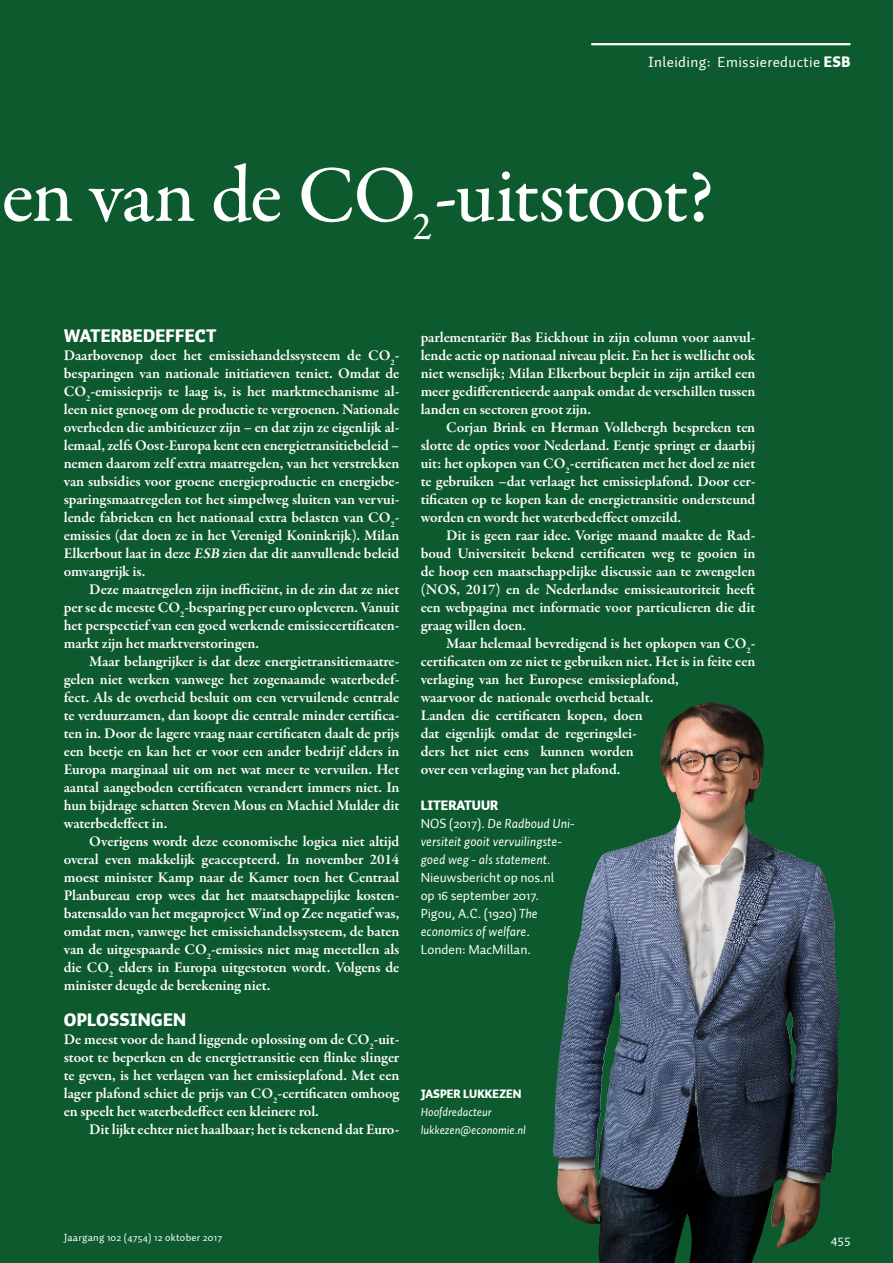
<style>
.page{position:relative;width:893px;height:1263px;background:#0d5a2e}
.page>*{position:absolute;margin:0;border:0;box-sizing:border-box;transform-origin:0 0}
.t1{font:500 81px "Garamond Premr Pro";letter-spacing:-.025em;color:#fff}
.PTK1_Tussenkop{font:900 18px "Auto 1";letter-spacing:.01em;color:#fff}
.PLAT_VervolgAlinea{font:600 15px/18px "Garamond Premr Pro";letter-spacing:-.01em;color:#fff;text-align:justify}
.PLAT_EersteAlinea{font:600 15px/18px "Garamond Premr Pro";letter-spacing:-.01em;color:#fff;text-align:justify}
.t2{font:15px "Auto 1";letter-spacing:.025em;color:#fff}
.KDPT_LiteratuurTekst{font:italic 13.5px/18px "Auto 1";color:#fff}
.KDPT_LiteratuurTekst-2{font:13.5px/18px "Auto 1";color:#fff}
.KDPT_LiteratuurTekst-3{font:900 13.5px "Auto 1";color:#fff}
.AUTR_AuteurVermeldin{font:italic 12px "Auto 1";color:#fff}
.AUTR_AuteurNaamMidde{font:900 12px "Auto 1";color:#fff}
.t3{font:10.5px "Auto 1";letter-spacing:.025em;color:#fff}
.s1{font-weight:900}
.s2{font-style:italic}
.s3{font-style:normal}
</style>
<div class="page">
<hr style="left:591px;top:43px;width:259px;height:2px;background:#fff">
<img style="left:552px;top:702px;width:288px;height:561px">
<p class="t2" style="left:648px;top:53px;width:204px">Inleiding: Emissiereductie <span class="s1">ESB</span></p>
<h1 class="t1" style="left:2px;top:146px;width:714px">en van de CO<sub>2</sub>-uitstoot?</h1>
<p class="PTK1_Tussenkop" style="left:64px;top:324px;width:154px">WATERBEDEFFECT</p>
<p class="PLAT_EersteAlinea" style="left:64px;top:347px;width:337px">Daarbovenop doet het emissiehandelssysteem de CO<sub>2</sub>- besparingen van nationale initiatieven teniet. Omdat de CO<sub>2</sub>-emissieprijs te laag is, is het marktmechanisme al&shy;leen niet genoeg om de productie te vergroenen. Nationale overheden die ambitieuzer zijn – en dat zijn ze eigenlijk al&shy;lemaal, zelfs Oost-Europa kent een energietransitiebeleid – nemen daarom zelf extra maatregelen, van het verstrekken van subsidies voor groene energieproductie en energiebe&shy;sparingsmaatregelen tot het simpelweg sluiten van vervui&shy;lende fabrieken en het nationaal extra belasten van CO<sub>2</sub>- emissies (dat doen ze in het Verenigd Koninkrijk). Milan Elkerbout laat in deze <span class="s2">ESB</span> zien dat dit aanvullende beleid omvangrijk is.</p>
<p class="PLAT_VervolgAlinea" style="left:64px;top:581px;width:337px;text-indent:26px">Deze maatregelen zijn inefficiënt, in de zin dat ze niet per se de meeste CO<sub>2</sub>-besparing per euro opleveren. Vanuit het perspectief van een goed werkende emissiecertificaten&shy;markt zijn het marktverstoringen.</p>
<p class="PLAT_VervolgAlinea" style="left:64px;top:653px;width:337px;text-indent:26px">Maar belangrijker is dat deze energietransitiemaatre&shy;gelen niet werken vanwege het zogenaamde waterbedef&shy;fect. Als de overheid besluit om een vervuilende centrale te verduurzamen, dan koopt die centrale minder certifica&shy;ten in. Door de lagere vraag naar certificaten daalt de prijs een beetje en kan het er voor een ander bedrijf elders in Europa marginaal uit om net wat meer te vervuilen. Het aantal aangeboden certificaten verandert immers niet. In hun bijdrage schatten Steven Mous en Machiel Mulder dit waterbedeffect in.</p>
<p class="PLAT_VervolgAlinea" style="left:64px;top:833px;width:337px;text-indent:26px">Overigens wordt deze economische logica niet altijd overal even makkelijk geaccepteerd. In november 2014 moest minister Kamp naar de Kamer toen het Centraal Planbureau erop wees dat het maatschappelijke kosten&shy;batensaldo van het megaproject Wind op Zee negatief was, omdat men, vanwege het emissiehandelssysteem, de baten van de uitgespaarde CO<sub>2</sub>-emissies niet mag meetellen als die CO<sub>2</sub> elders in Europa uitgestoten wordt. Volgens de minister deugde de berekening niet.</p>
<p class="PTK1_Tussenkop" style="left:64px;top:1008px;width:124px">OPLOSSINGEN</p>
<p class="PLAT_EersteAlinea" style="left:64px;top:1031px;width:337px">De meest voor de hand liggende oplossing om de CO<sub>2</sub>-uit&shy;stoot te beperken en de energietransitie een flinke slinger te geven, is het verlagen van het emissieplafond. Met een lager plafond schiet de prijs van CO<sub>2</sub>-certificaten omhoog en speelt het waterbedeffect een kleinere rol.</p>
<p class="PLAT_VervolgAlinea" style="left:89px;top:1121px;width:312px">Dit lijkt echter niet haalbaar; het is tekenend dat Euro-</p>
<p class="PLAT_VervolgAlinea" style="left:421px;top:329px;width:336px">parlementariër Bas Eickhout in zijn column voor aanvul&shy;lende actie op nationaal niveau pleit. En het is wellicht ook niet wenselijk; Milan Elkerbout bepleit in zijn artikel een meer gedifferentieerde aanpak omdat de verschillen tussen landen en sectoren groot zijn.</p>
<p class="PLAT_VervolgAlinea" style="left:421px;top:419px;width:336px;text-indent:26px">Corjan Brink en Herman Vollebergh bespreken ten slotte de opties voor Nederland. Eentje springt er daarbij uit: het opkopen van CO<sub>2</sub>-certificaten met het doel ze niet te gebruiken –dat verlaagt het emissieplafond. Door cer&shy;tificaten op te kopen kan de energietransitie ondersteund worden en wordt het waterbedeffect omzeild.</p>
<p class="PLAT_VervolgAlinea" style="left:421px;top:527px;width:336px;text-indent:26px">Dit is geen raar idee. Vorige maand maakte de Rad&shy;boud Universiteit bekend certificaten weg te gooien in de hoop een maatschappelijke discussie aan te zwengelen (NOS, 2017) en de Nederlandse emissieautoriteit heeft een webpagina met informatie voor particulieren die dit graag willen doen.</p>
<p class="PLAT_VervolgAlinea" style="left:421px;top:635px;width:336px;text-align:left;text-indent:26px">Maar helemaal bevredigend is het opkopen van CO<sub>2</sub>- certificaten om ze niet te gebruiken niet. Het is in feite een verlaging van het Europese emissieplafond,<br>waarvoor de nationale overheid betaalt.<br>Landen die certificaten kopen, doen<br>dat eigenlijk omdat de regeringslei-<br>ders het niet eens kunnen worden<br>over een verlaging van het plafond.</p>
<p class="KDPT_LiteratuurTekst-3" style="left:421px;top:796px;width:79px">LITERATUUR</p>
<p class="KDPT_LiteratuurTekst" style="left:421px;top:814px;width:156px"><span class="s3">NOS (2017).</span> De Radboud Uni&shy;versiteit gooit vervuilingste&shy;goed weg - als statement.<br><span class="s3">Nieuwsbericht op nos.nl<br>op 16 september 2017.</span></p>
<p class="KDPT_LiteratuurTekst-2" style="left:421px;top:905px;width:119px">Pigou, A.C. (1920) <span class="s2">The economics of welfare</span>.<br>Londen: MacMillan.</p>
<p class="AUTR_AuteurNaamMidde" style="left:421px;top:1086px;width:102px">JASPER LUKKEZEN</p>
<p class="AUTR_AuteurVermeldin" style="left:421px;top:1104px;width:73px">Hoofdredacteur</p>
<p class="AUTR_AuteurVermeldin" style="left:421px;top:1122px;width:107px">lukkezen@economie.nl</p>
<p class="t3" style="left:64px;top:1231px;width:160px">Jaargang 102 (4754) 12 oktober 2017</p>
<p class="KDPT_LiteratuurTekst-2" style="left:831px;top:1230px;width:21px">455</p>
</div>
